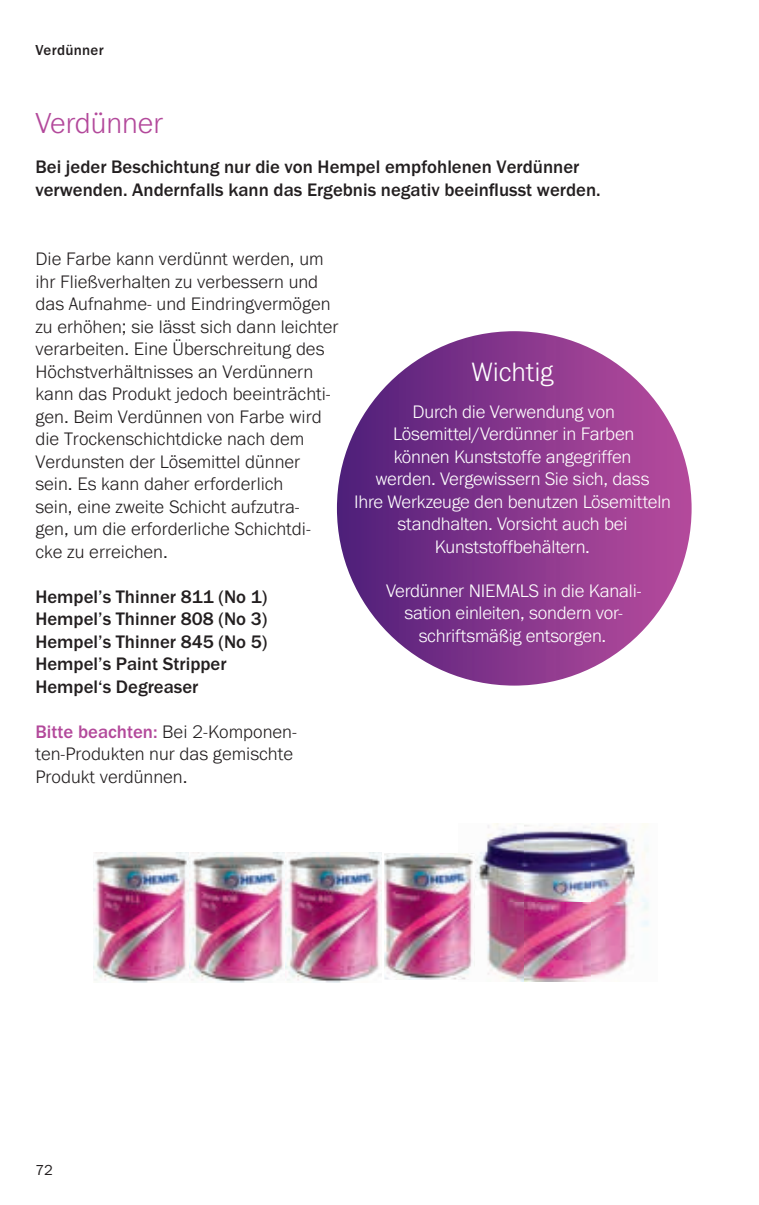
<style>
.page{position:relative;width:759px;height:1205px;background:#fff}
.page>*{position:absolute;margin:0;border:0;box-sizing:border-box;transform-origin:0 0}
.t1{font:300 30px "Franklin Gothic URW";color:#b3499b}
.t2{font:300 27.5px "Franklin Gothic URW";letter-spacing:-.005em;color:#fff}
.t3{font:300 18.75px/22.5px "Franklin Gothic URW";color:#231f20}
.t4{font:300 18.75px/22.5px "Franklin Gothic URW";letter-spacing:-.01em;color:#fff;text-align:center}
.t5{font:500 18.75px/22.5px "Franklin Gothic URW";color:#231f20}
.t6{font:500 15px "Franklin Gothic URW";letter-spacing:.02em;color:#231f20}
.t7{font:15px "Franklin Gothic URW Boo";color:#231f20}
.s1{font-weight:500;color:#b3499b}
</style>
<div class="page">
<div style="left:337px;top:331px;width:354px;height:354px;background:linear-gradient(to right,#50207a,#b94c9d);border-radius:177px"></div>
<img style="left:93px;top:853px;width:288px;height:129px">
<img style="left:461px;top:824px;width:188px;height:157px">
<img style="left:384px;top:853px;width:90px;height:126px">
<p class="t6" style="left:35px;top:40px;width:70px">Verdünner</p>
<h1 class="t1" style="left:35px;top:105px;width:129px">Verdünner</h1>
<p class="t5" style="left:35px;top:155px;width:566px">Bei jeder Beschichtung nur die von Hempel empfohlenen Verdünner verwenden. Andernfalls kann das Ergebnis negativ beeinflusst werden.</p>
<p class="t3" style="left:35px;top:247px;width:304px">Die Farbe kann verdünnt werden, um ihr Fließverhalten zu verbessern und das Aufnahme- und Eindringvermögen zu erhöhen; sie lässt sich dann leichter verarbeiten. Eine Überschreitung des Höchstverhältnisses an Verdünnern kann das Produkt jedoch beeinträchti&shy;gen. Beim Verdünnen von Farbe wird die Trockenschichtdicke nach dem Verdunsten der Lösemittel dünner sein. Es kann daher erforderlich<br>sein, eine zweite Schicht aufzutra-<br>gen, um die erforderliche Schichtdi&shy;cke zu erreichen.</p>
<p class="t5" style="left:35px;top:585px;width:233px">Hempel’s Thinner 811 (No 1)<br>Hempel’s Thinner 808 (No 3)<br>Hempel’s Thinner 845 (No 5)<br>Hempel’s Paint Stripper<br>Hempel‘s Degreaser</p>
<p class="t3" style="left:35px;top:720px;width:263px"><span class="s1">Bitte beachten:</span> Bei 2-Komponen&shy;ten-Produkten nur das gemischte<br>Produkt verdünnen.</p>
<h2 class="t2" style="left:471px;top:355px;width:83px">Wichtig</h2>
<p class="t4" style="left:354px;top:400px;width:318px">Durch die Verwendung von<br>Lösemittel/Verdünner in Farben<br>können Kunststoffe angegriffen<br>werden. Vergewissern Sie sich, dass<br>Ihre Werkzeuge den benutzen Lösemitteln standhalten. Vorsicht auch bei<br>Kunststoffbehältern.</p>
<p class="t4" style="left:386px;top:579px;width:257px">Verdünner NIEMALS in die Kanali&shy;sation einleiten, sondern vor&shy;schriftsmäßig entsorgen.</p>
<p class="t7" style="left:35px;top:1160px;width:19px">72</p>
</div>
